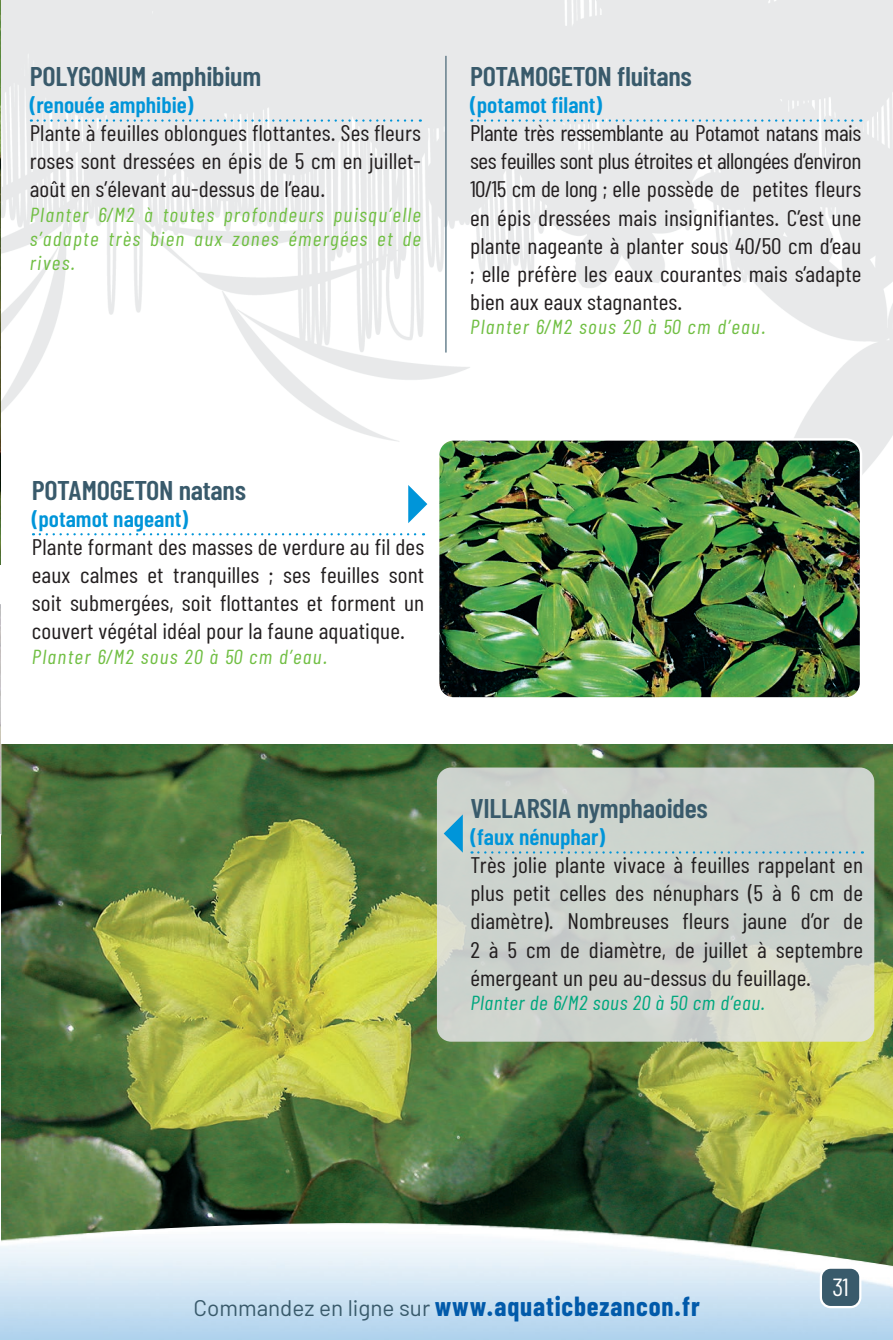
<style>
.page{position:relative;width:893px;height:1340px;background:#fff}
.page>*{position:absolute;margin:0;border:0;box-sizing:border-box;transform-origin:0 0}
.t1{font:600 27px "Barlow Condensed";letter-spacing:-.01em;color:#395a6b;scale:1.05 1}
.t2{font:700 27px "Barlow Condensed";letter-spacing:.03em;color:#015aaa}
.t3{font:24.75px "Barlow Condensed";color:#fff}
.t4{font:22.5px/28.1px "Barlow Condensed";letter-spacing:.005em;color:#231f20;text-align:justify;scale:1.05 1}
.t5{font:600 22.5px "Barlow Condensed";color:#0095d9;scale:1.05 1}
.t6{font:italic 20.25px/24.3px "Barlow Condensed";letter-spacing:.065em;color:#71bf44;text-align:justify;scale:1.05 1}
.t7{font:italic 20.25px "Barlow Condensed";letter-spacing:.03em;color:#00a77e;scale:1.05 1}
.s1{font-family:"Barlow";font-weight:400;font-size:22.5px;color:#395a6b}
</style>
<div class="page">
<img style="left:0;top:0;width:893px;height:565px">
<img style="left:0;top:0;width:1px;height:564px">
<img style="left:2px;top:744px;width:891px;height:478px">
<img style="left:0;top:1222px;width:893px;height:117px">
<svg style="left:0;top:604px;width:2px;height:231px"></svg>
<svg style="left:40px;top:533px;width:384px;height:2px"></svg>
<svg style="left:38px;top:119px;width:383px;height:3px"></svg>
<svg style="left:478px;top:119px;width:383px;height:3px"></svg>
<img style="left:438px;top:439px;width:423px;height:257px">
<div style="left:437px;top:438px;width:425px;height:261px;border:2px solid #fff;border-radius:15px"></div>
<hr style="left:445px;top:56px;width:1px;height:296px;background:#395a6b">
<svg style="left:408px;top:485px;width:19px;height:38px"></svg>
<div style="left:437px;top:767px;width:437px;height:274px;background:linear-gradient(to bottom,#cad1cd,#d2d6ce);border-radius:14px"></div>
<svg style="left:478px;top:851px;width:385px;height:2px"></svg>
<svg style="left:444px;top:814px;width:19px;height:38px"></svg>
<div style="left:821px;top:1267px;width:39px;height:39px;background:#395a6b;border-radius:10px"></div>
<div style="left:820px;top:1266px;width:41px;height:42px;border:2px solid #fff;border-radius:10px"></div>
<p class="t1" style="left:30px;top:59px;width:222px">POLYGONUM amphibium</p>
<p class="t5" style="left:30px;top:91px;width:157px">(renouée amphibie)</p>
<p class="t4" style="left:30px;top:118px;width:374px">Plante à feuilles oblongues flottantes. Ses fleurs roses sont dressées en épis de 5 cm en juillet&shy;août en s’élevant au-dessus de l’eau.</p>
<p class="t6" style="left:30px;top:202px;width:374px">Planter 6/M2 à toutes profondeurs puisqu’elle s’adapte très bien aux zones émergées et de rives.</p>
<p class="t1" style="left:470px;top:59px;width:213px">POTAMOGETON fluitans</p>
<p class="t5" style="left:470px;top:91px;width:127px">(potamot filant)</p>
<p class="t4" style="left:470px;top:118px;width:374px">Plante très ressemblante au Potamot natans mais ses feuilles sont plus étroites et allongées d’environ 10/15 cm de long ; elle possède de petites fleurs en épis dressées mais insignifiantes. C’est une plante nageante à planter sous 40/50 cm d’eau ; elle préfère les eaux courantes mais s’adapte bien aux eaux stagnantes.</p>
<p class="t6" style="left:470px;top:314px;width:283px">Planter 6/M2 sous 20 à 50 cm d’eau.</p>
<p class="t1" style="left:32px;top:473px;width:205px">POTAMOGETON natans</p>
<p class="t5" style="left:32px;top:504px;width:150px">(potamot nageant)</p>
<p class="t4" style="left:32px;top:532px;width:375px">Plante formant des masses de verdure au fil des eaux calmes et tranquilles ; ses feuilles sont soit submergées, soit flottantes et forment un couvert végétal idéal pour la faune aquatique.</p>
<p class="t6" style="left:32px;top:643px;width:283px">Planter 6/M2 sous 20 à 50 cm d’eau.</p>
<p class="t1" style="left:470px;top:791px;width:228px">VILLARSIA nymphaoides</p>
<p class="t5" style="left:470px;top:822px;width:130px">(faux nénuphar)</p>
<p class="t4" style="left:470px;top:850px;width:375px">Très jolie plante vivace à feuilles rappelant en plus petit celles des nénuphars (5 à 6 cm de diamètre). Nombreuses fleurs jaune d’or de 2 à 5 cm de diamètre, de juillet à septembre émergeant un peu au-dessus du feuillage.</p>
<p class="t7" style="left:470px;top:990px;width:282px">Planter de 6/M2 sous 20 à 50 cm d’eau.</p>
<p class="t2" style="left:194px;top:1289px;width:508px"><span class="s1">Commandez en ligne sur</span> www.aquaticbezancon.fr</p>
<p class="t3" style="left:833px;top:1271px;width:17px">31</p>
</div>
